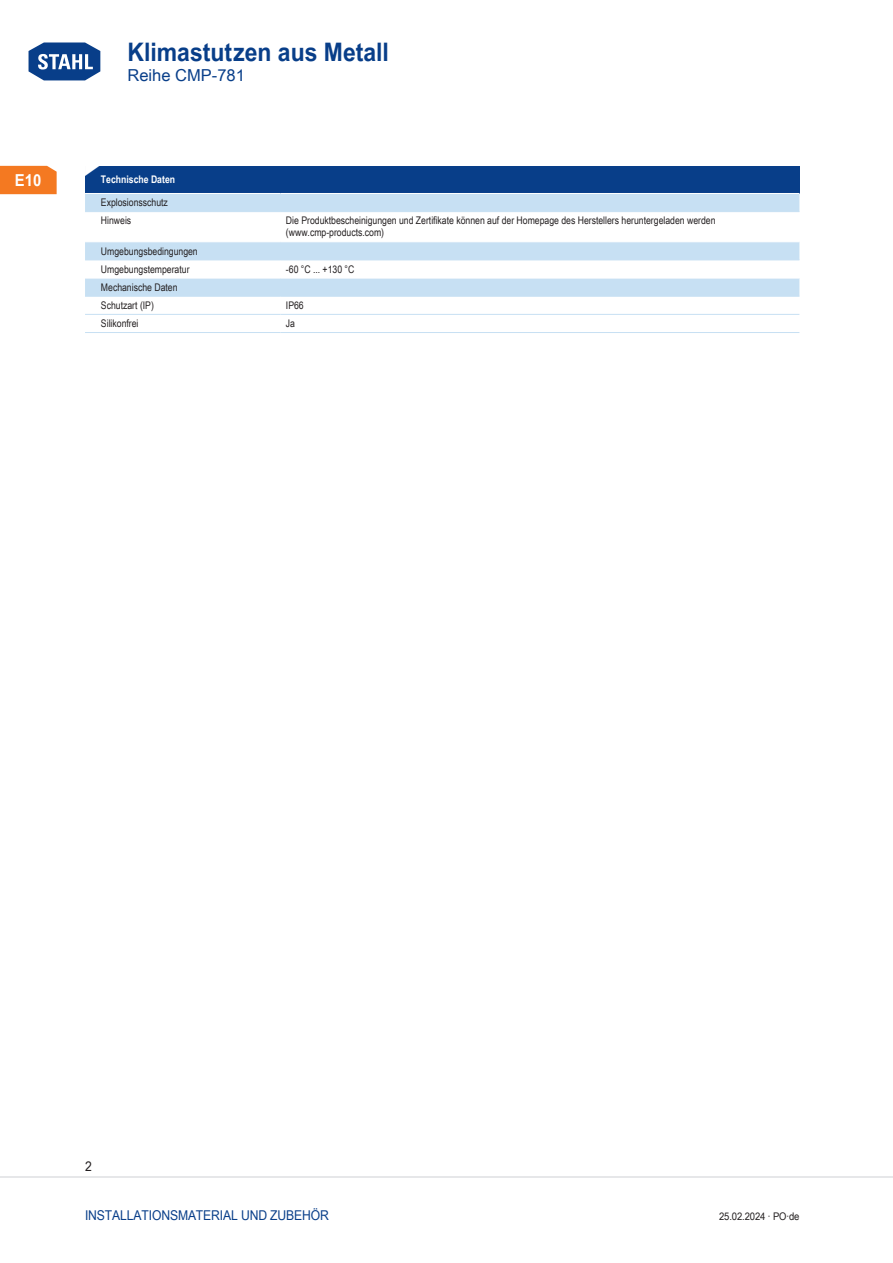
<style>
.page{position:relative;width:893px;height:1263px;background:#fff}
.page>*{position:absolute;margin:0;border:0;box-sizing:border-box;transform-origin:0 0}
.t1{font:700 25.5px "Arial Unicode MS";color:#083e89;scale:.9 1}
.TabHeader1stColumn{font:700 24px "Arial Unicode MS";color:#fff;scale:1.45 1}
.t2{font:16.5px "Arial Unicode MS";color:#083e89}
.t3{font:700 16.5px "Arial Unicode MS";color:#fff;scale:.9 1}
.t4{font:13.5px "Arial Unicode MS";letter-spacing:-.01em;color:#083e89;scale:.9 1}
.t5{font:13.5px "Arial Unicode MS";color:#231f20;scale:.9 1}
.TabBodyLeft{font:10.5px "Arial Unicode MS";color:#231f20;scale:.83 1}
.TabBody1stColumn{font:10.5px "Arial Unicode MS";color:#231f20;scale:.83 1}
.TabBodyLeft-2{font:10.5px "Arial Unicode MS";color:#231f20;scale:.9 1}
.TabHeader1stColumn-2{font:700 10.5px "Arial Unicode MS";color:#fff;scale:.83 1}
.s1{font-weight:400;font-size:31.65px;color:#fff}
</style>
<div class="page">
<svg style="left:28px;top:42px;width:73px;height:39px"></svg>
<hr style="left:0;top:1176px;width:893px;height:2px;background:#e6e7e9">
<div style="left:0;top:166px;width:57px;height:28px;background:#f47921"></div>
<div style="left:85px;top:166px;width:714px;height:27px;background:#083e89"></div>
<svg style="left:85px;top:194px;width:714px;height:102px;fill:#c8e0f3"></svg>
<hr style="left:85px;top:211px;width:196px;height:1px;background:#c7e0f3">
<hr style="left:281px;top:211px;width:518px;height:1px;background:#c7e0f3">
<hr style="left:85px;top:241px;width:196px;height:1px;background:#fff">
<hr style="left:281px;top:241px;width:518px;height:1px;background:#fff">
<hr style="left:85px;top:260px;width:196px;height:1px;background:#c7e0f3">
<hr style="left:281px;top:260px;width:518px;height:1px;background:#c7e0f3">
<hr style="left:85px;top:278px;width:196px;height:1px;background:#fff">
<hr style="left:281px;top:278px;width:518px;height:1px;background:#fff">
<hr style="left:85px;top:296px;width:196px;height:1px;background:#c7e0f3">
<hr style="left:281px;top:296px;width:518px;height:1px;background:#c7e0f3">
<hr style="left:85px;top:314px;width:196px;height:1px;background:#c7e0f3">
<hr style="left:85px;top:332px;width:196px;height:1px;background:#c7e0f3">
<hr style="left:281px;top:314px;width:518px;height:1px;background:#c7e0f3">
<hr style="left:281px;top:332px;width:518px;height:1px;background:#c7e0f3">
<h1 class="t1" style="left:26px;top:33px;width:404px"><span class="s1">Home</span> Klimastutzen aus Metall</h1>
<h3 class="t2" style="left:128px;top:63px;width:119px">Reihe CMP-781</h3>
<h3 class="t3" style="left:15px;top:168px;width:31px">E10</h3>
<p class="TabHeader1stColumn" style="left:82px;top:154px;width:16px">◤</p>
<p class="TabHeader1stColumn-2" style="left:101px;top:172px;width:91px">Technische Daten</p>
<p class="TabBody1stColumn" style="left:101px;top:195px;width:82px">Explosionsschutz</p>
<p class="TabBody1stColumn" style="left:101px;top:213px;width:38px">Hinweis</p>
<p class="TabBodyLeft" style="left:286px;top:213px;width:519px">Die Produktbescheinigungen und Zertifikate können auf der Homepage des Herstellers heruntergeladen werden</p>
<p class="TabBodyLeft" style="left:286px;top:225px;width:120px">(www.cmp-products.com)</p>
<p class="TabBody1stColumn" style="left:101px;top:243px;width:118px">U mgebungsbedingungen</p>
<p class="TabBody1stColumn" style="left:101px;top:261px;width:108px">U mgebungstemperatur</p>
<p class="TabBodyLeft" style="left:286px;top:261px;width:84px">-60 °C ... +130 °C</p>
<p class="TabBody1stColumn" style="left:101px;top:280px;width:94px">Mechanische Daten</p>
<p class="TabBody1stColumn" style="left:101px;top:298px;width:65px">Schutzart (IP)</p>
<p class="TabBodyLeft" style="left:286px;top:298px;width:23px">IP66</p>
<p class="TabBody1stColumn" style="left:101px;top:316px;width:47px">Silikonfrei</p>
<p class="TabBodyLeft" style="left:286px;top:316px;width:13px">Ja</p>
<p class="t5" style="left:85px;top:1157px;width:9px">2</p>
<p class="t4" style="left:85px;top:1205px;width:267px">Installationsmaterial und Zubehör</p>
<p class="TabBodyLeft-2" style="left:719px;top:1208px;width:91px">25.02.2024 · PO·de</p>
</div>
